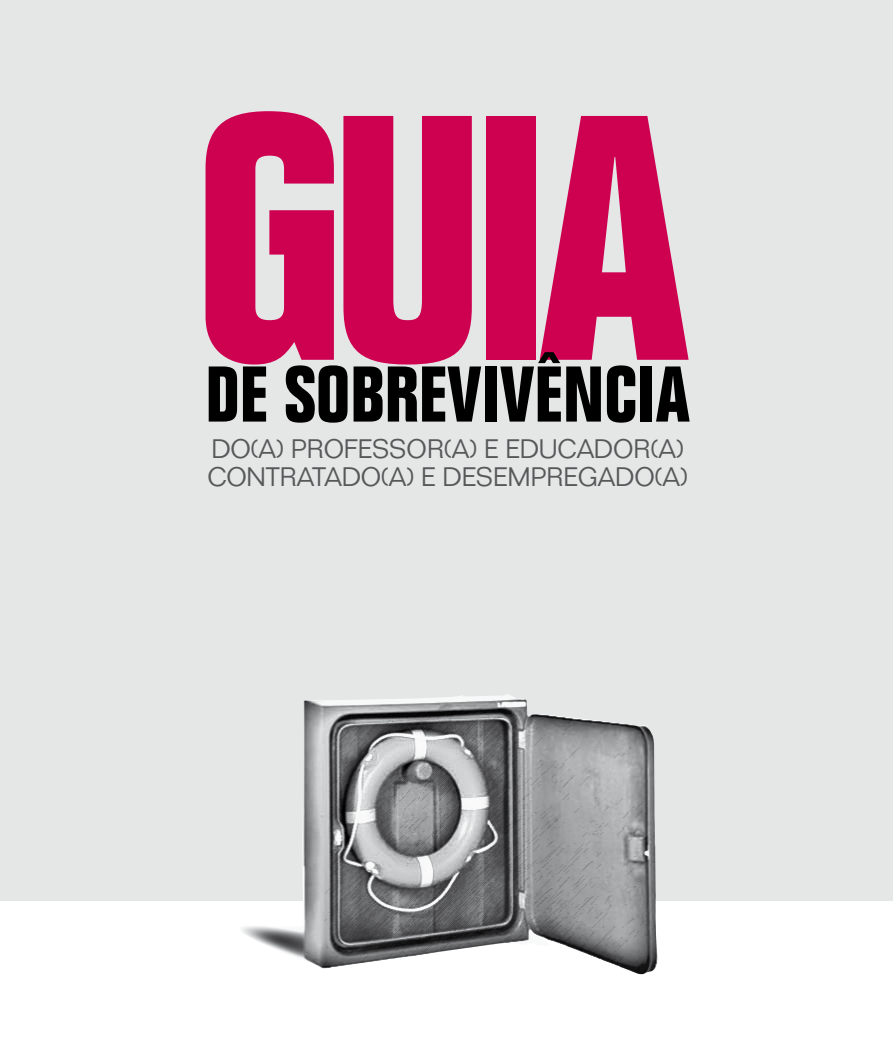
<style>
.page{position:relative;width:893px;height:1042px;background:#fff}
.page>*{position:absolute;margin:0;border:0;box-sizing:border-box;transform-origin:0 0}
.t1{font:700 condensed 341.4px "Folio";color:#ce0050}
.t2{font:700 condensed 77.1px "Folio";color:#000}
.t3{font:300 26.25px/27.5px "Folio";letter-spacing:-.01em;color:#58585a}
</style>
<div class="page">
<div style="left:0;top:0;width:893px;height:900px;background:#e5e6e6"></div>
<img style="left:239px;top:694px;width:419px;height:280px">
<h1 class="t1" style="left:194px;top:50px;width:497px">GUIA</h1>
<h2 class="t2" style="left:205px;top:352px;width:486px">DE SOBREVIVÊNCIA</h2>
<p class="t3" style="left:207px;top:435px;width:482px">DO(A) PROFESSOR(A) E EDUCADOR(A)<br>CONTRATADO(A) E DESEMPREGADO(A)</p>
</div>
